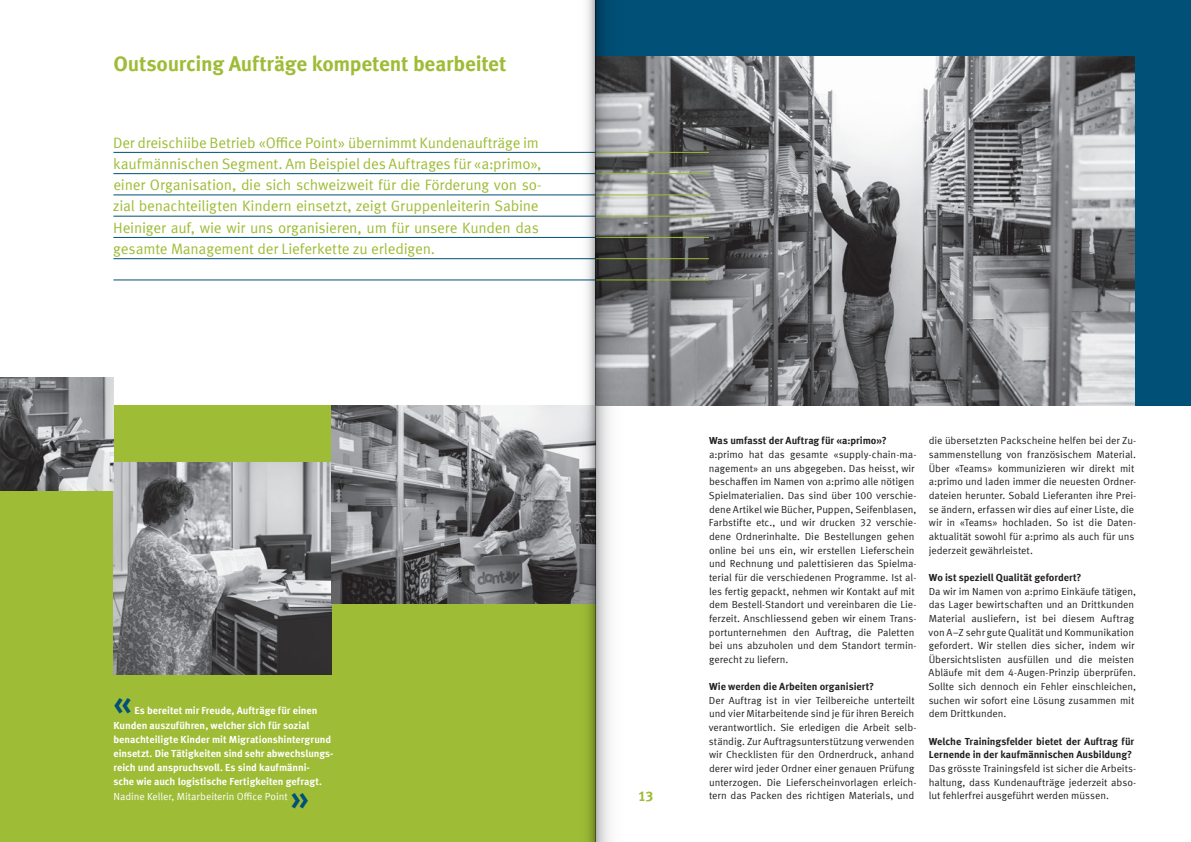
<style>
.page{position:relative;width:1191px;height:842px;background:#fff}
.page>*{position:absolute;margin:0;border:0;box-sizing:border-box;transform-origin:0 0}
.t1{font:700 33px "Meta Offc";color:#005077}
.t2{font:700 21px "Meta Offc";letter-spacing:-.01em;color:#9ebc36}
.t3{font:15px/21.3px "Meta Offc Norm";letter-spacing:-.015em;color:#9ebc36}
.t4{font:700 14px "Meta Offc";color:#9ebc36}
.t5{font:10.2px/13.7px "Meta Offc Norm";letter-spacing:-.005em;color:#231f20}
.t6{font:700 10.2px/14.2px "Meta Offc";letter-spacing:-.005em;color:#fff}
.t7{font:700 10.2px/13.7px "Meta Offc";letter-spacing:-.005em;color:#231f20}
.t8{font:10.2px "Meta Offc Norm";letter-spacing:-.005em;color:#fff}
</style>
<div class="page">
<div style="left:0;top:405px;width:595px;height:437px;background:#9ebc36"></div>
<div style="left:595px;top:0;width:596px;height:405px;background:#005077"></div>
<img style="left:666px;top:57px;width:468px;height:348px">
<img style="left:113px;top:462px;width:219px;height:213px">
<img style="left:332px;top:405px;width:221px;height:199px">
<img style="left:0;top:377px;width:113px;height:113px">
<hr style="left:113px;top:152px;width:482px;height:1px;background:#005077">
<hr style="left:595px;top:152px;width:114px;height:1px;background:#9ebc36">
<hr style="left:113px;top:173px;width:482px;height:1px;background:#005077">
<hr style="left:595px;top:173px;width:114px;height:1px;background:#9ebc36">
<hr style="left:113px;top:195px;width:482px;height:1px;background:#005077">
<hr style="left:595px;top:195px;width:114px;height:1px;background:#9ebc36">
<hr style="left:113px;top:216px;width:482px;height:1px;background:#005077">
<hr style="left:595px;top:216px;width:114px;height:1px;background:#9ebc36">
<hr style="left:113px;top:237px;width:482px;height:1px;background:#005077">
<hr style="left:595px;top:237px;width:114px;height:1px;background:#9ebc36">
<hr style="left:113px;top:258px;width:482px;height:1px;background:#005077">
<hr style="left:595px;top:258px;width:114px;height:1px;background:#9ebc36">
<hr style="left:113px;top:280px;width:482px;height:1px;background:#005077">
<hr style="left:595px;top:280px;width:114px;height:1px;background:#9ebc36">
<svg style="left:595px;top:0;width:71px;height:842px"></svg>
<svg style="left:553px;top:0;width:42px;height:842px"></svg>
<h2 class="t2" style="left:113px;top:52px;width:394px">Outsourcing Aufträge kompetent bearbeitet</h2>
<p class="t3" style="left:113px;top:132px;width:430px">Der dreischiibe Betrieb «Office Point» übernimmt Kundenaufträge im kaufmännischen Segment. Am Beispiel des Auftrages für «a:primo», einer Organisation, die sich schweizweit für die Förderung von so&shy;zial benachteiligten Kindern einsetzt, zeigt Gruppenleiterin Sabine Heiniger auf, wie wir uns organisieren, um für unsere Kunden das gesamte Management der Lieferkette zu erledigen.</p>
<h1 class="t1" style="left:113px;top:683px;width:20px">«</h1>
<p class="t6" style="left:113px;top:704px;width:222px;text-indent:21px">Es bereitet mir Freude, Aufträge für einen Kunden auszuführen, welcher sich für sozial benachteiligte Kinder mit Migrationshintergrund einsetzt. Die Tätigkeiten sind sehr abwechslungs&shy;reich und anspruchsvoll. Es sind kaufmänni-<br>sche wie auch logistische Fertigkeiten gefragt.</p>
<p class="t8" style="left:113px;top:790px;width:176px">Nadine Keller, Mitarbeiterin Office Point</p>
<h1 class="t1" style="left:291px;top:777px;width:20px">»</h1>
<h3 class="t4" style="left:638px;top:788px;width:17px">13</h3>
<p class="t7" style="left:709px;top:434px;width:179px">Was umfasst der Auftrag für «a:primo»?</p>
<p class="t5" style="left:709px;top:448px;width:209px">a:primo hat das gesamte «supply-chain-ma&shy;nagement» an uns abgegeben. Das heisst, wir beschaffen im Namen von a:primo alle nötigen Spielmaterialien. Das sind über 100 verschie&shy;dene Artikel wie Bücher, Puppen, Seifenblasen, Farbstifte etc., und wir drucken 32 verschie&shy;dene Ordnerinhalte. Die Bestellungen gehen online bei uns ein, wir erstellen Lieferschein und Rechnung und palettisieren das Spielma&shy;terial für die verschiedenen Programme. Ist al&shy;les fertig gepackt, nehmen wir Kontakt auf mit dem Bestell-Standort und vereinbaren die Lie&shy;ferzeit. Anschliessend geben wir einem Trans&shy;portunternehmen den Auftrag, die Paletten bei uns abzuholen und dem Standort termin&shy;gerecht zu liefern.</p>
<p class="t7" style="left:709px;top:680px;width:167px">Wie werden die Arbeiten organisiert?</p>
<p class="t5" style="left:709px;top:694px;width:209px">Der Auftrag ist in vier Teilbereiche unterteilt und vier Mitarbeitende sind je für ihren Bereich verantwortlich. Sie erledigen die Arbeit selb&shy;ständig. Zur Auftragsunterstützung verwenden wir Checklisten für den Ordnerdruck, anhand derer wird jeder Ordner einer genauen Prüfung unterzogen. Die Lieferscheinvorlagen erleich&shy;tern das Packen des richtigen Materials, und</p>
<p class="t5" style="left:928px;top:434px;width:209px">die übersetzten Packscheine helfen bei der Zu&shy;sammenstellung von französischem Material.<br>Über «Teams» kommunizieren wir direkt mit a:primo und laden immer die neuesten Ordner&shy;dateien herunter. Sobald Lieferanten ihre Prei&shy;se ändern, erfassen wir dies auf einer Liste, die wir in «Teams» hochladen. So ist die Daten&shy;aktualität sowohl für a:primo als auch für uns jederzeit gewährleistet.</p>
<p class="t7" style="left:929px;top:571px;width:154px">Wo ist speziell Qualität gefordert?</p>
<p class="t5" style="left:928px;top:584px;width:209px">Da wir im Namen von a:primo Einkäufe tätigen, das Lager bewirtschaften und an Drittkunden Material ausliefern, ist bei diesem Auftrag von A–Z sehr gute Qualität und Kommunikation gefordert. Wir stellen dies sicher, indem wir Übersichtslisten ausfüllen und die meisten Abläufe mit dem 4-Augen-Prinzip überprüfen.<br>Sollte sich dennoch ein Fehler einschleichen, suchen wir sofort eine Lösung zusammen mit dem Drittkunden.</p>
<p class="t7" style="left:929px;top:735px;width:207px">Welche Trainingsfelder bietet der Auftrag für<br>Lernende in der kaufmännischen Ausbildung?</p>
<p class="t5" style="left:928px;top:762px;width:209px;text-align:justify">Das grösste Trainingsfeld ist sicher die Arbeits&shy;haltung, dass Kundenaufträge jederzeit abso&shy;lut fehlerfrei ausgeführt werden müssen.</p>
</div>
